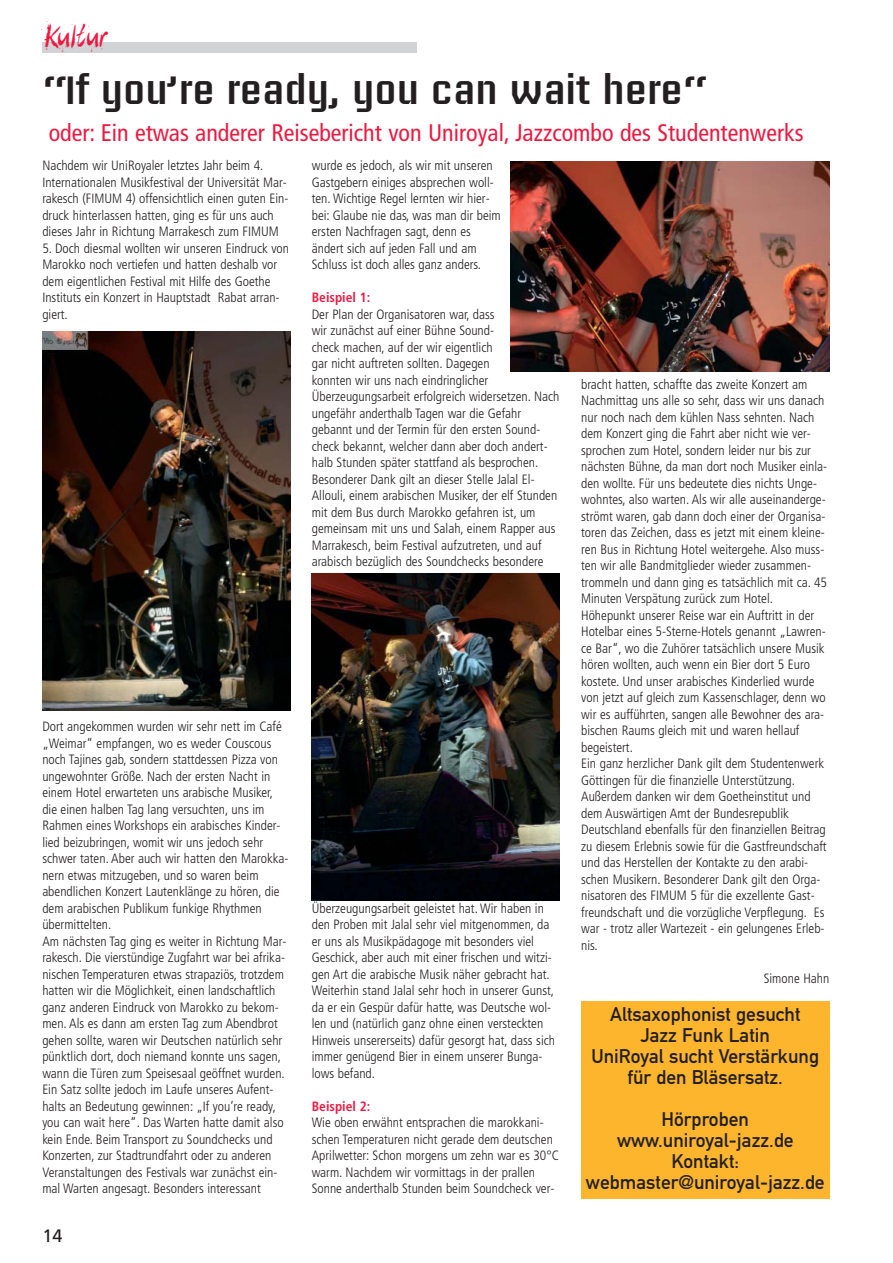
<style>
.page{position:relative;width:893px;height:1263px;background:#fff}
.page>*{position:absolute;margin:0;border:0;box-sizing:border-box;transform-origin:0 0}
.t1{font:39px "Briem Akademi MM 540 400";color:#231f20}
.t2{font:36px "Concept";color:#ed1941}
.t3{font:condensed 24px "Frutiger";color:#ed1941}
.t4{font:19.5px/21px "DIN Mittelschrift";color:#231f20;text-align:center}
.t5{font:18px "Frutiger";color:#231f20}
.t6{font:300 condensed 13.5px/16.5px "Frutiger";color:#231f20}
.t7{font:700 condensed 13.5px "Frutiger";color:#ed1941}
</style>
<div class="page">
<div style="left:42px;top:43px;width:374px;height:10px;background:#d1d3d4"></div>
<div style="left:581px;top:1002px;width:248px;height:197px;background:#fcb52d"></div>
<img style="left:42px;top:332px;width:248px;height:378px">
<img style="left:312px;top:573px;width:248px;height:327px">
<img style="left:511px;top:162px;width:318px;height:209px">
<h2 class="t2" style="left:42px;top:20px;width:68px">Kultur</h2>
<h1 class="t1" style="left:42px;top:71px;width:664px">“If you’re ready, you can wait here“</h1>
<h3 class="t3" style="left:49px;top:123px;width:756px">oder: Ein etwas anderer Reisebericht von Uniroyal, Jazzcombo des Studentenwerks</h3>
<p class="t6" style="left:42px;top:159px;width:248px">Nachdem wir UniRoyaler letztes Jahr beim 4.<br>Internationalen Musikfestival der Universität Mar&shy;rakesch (FIMUM 4) offensichtlich einen guten Ein&shy;druck hinterlassen hatten, ging es für uns auch dieses Jahr in Richtung Marrakesch zum FIMUM</p>
<p class="t6" style="left:42px;top:241px;width:248px">5. Doch diesmal wollten wir unseren Eindruck von Marokko noch vertiefen und hatten deshalb vor dem eigentlichen Festival mit Hilfe des Goethe Instituts ein Konzert in Hauptstadt Rabat arran&shy;giert.</p>
<p class="t6" style="left:42px;top:720px;width:248px">Dort angekommen wurden wir sehr nett im Café „Weimar“ empfangen, wo es weder Couscous noch Tajines gab, sondern stattdessen Pizza von ungewohnter Größe. Nach der ersten Nacht in einem Hotel erwarteten uns arabische Musiker, die einen halben Tag lang versuchten, uns im Rahmen eines Workshops ein arabisches Kinder&shy;lied beizubringen, womit wir uns jedoch sehr schwer taten. Aber auch wir hatten den Marokka&shy;nern etwas mitzugeben, und so waren beim abendlichen Konzert Lautenklänge zu hören, die dem arabischen Publikum funkige Rhythmen übermittelten.<br>Am nächsten Tag ging es weiter in Richtung Mar&shy;rakesch. Die vierstündige Zugfahrt war bei afrika&shy;nischen Temperaturen etwas strapaziös, trotzdem hatten wir die Möglichkeit, einen landschaftlich ganz anderen Eindruck von Marokko zu bekom&shy;men. Als es dann am ersten Tag zum Abendbrot gehen sollte, waren wir Deutschen natürlich sehr pünktlich dort, doch niemand konnte uns sagen, wann die Türen zum Speisesaal geöffnet wurden.<br>Ein Satz sollte jedoch im Laufe unseres Aufent&shy;halts an Bedeutung gewinnen: „If you’re ready, you can wait here“. Das Warten hatte damit also kein Ende. Beim Transport zu Soundchecks und Konzerten, zur Stadtrundfahrt oder zu anderen Veranstaltungen des Festivals war zunächst ein&shy;mal Warten angesagt. Besonders interessant</p>
<h3 class="t5" style="left:42px;top:1229px;width:22px">14</h3>
<p class="t6" style="left:312px;top:158px;width:190px">wurde es jedoch, als wir mit unseren Gastgebern einiges absprechen woll&shy;ten. Wichtige Regel lernten wir hier&shy;bei: Glaube nie das, was man dir beim ersten Nachfragen sagt, denn es ändert sich auf jeden Fall und am Schluss ist doch alles ganz anders.</p>
<p class="t7" style="left:312px;top:292px;width:60px">Beispiel 1:</p>
<p class="t6" style="left:312px;top:307px;width:249px">Der Plan der Organisatoren war, dass<br>wir zunächst auf einer Bühne Sound-<br>check machen, auf der wir eigentlich<br>gar nicht auftreten sollten. Dagegen<br>konnten wir uns nach eindringlicher Überzeugungsarbeit erfolgreich widersetzen. Nach ungefähr anderthalb Tagen war die Gefahr gebannt und der Termin für den ersten Sound&shy;check bekannt, welcher dann aber doch andert&shy;halb Stunden später stattfand als besprochen.<br>Besonderer Dank gilt an dieser Stelle Jalal El-Allouli, einem arabischen Musiker, der elf Stunden mit dem Bus durch Marokko gefahren ist, um gemeinsam mit uns und Salah, einem Rapper aus Marrakesch, beim Festival aufzutreten, und auf arabisch bezüglich des Soundchecks besondere</p>
<p class="t6" style="left:312px;top:901px;width:245px">Überzeugungsarbeit geleistet hat. Wir haben in den Proben mit Jalal sehr viel mitgenommen, da er uns als Musikpädagoge mit besonders viel Geschick, aber auch mit einer frischen und witzi&shy;gen Art die arabische Musik näher gebracht hat.<br>Weiterhin stand Jalal sehr hoch in unserer Gunst, da er ein Gespür dafür hatte, was Deutsche wol&shy;len und (natürlich ganz ohne einen versteckten Hinweis unsererseits) dafür gesorgt hat, dass sich immer genügend Bier in einem unserer Bunga&shy;lows befand.</p>
<p class="t7" style="left:312px;top:1101px;width:60px">Beispiel 2:</p>
<p class="t6" style="left:312px;top:1115px;width:249px">Wie oben erwähnt entsprachen die marokkani&shy;schen Temperaturen nicht gerade dem deutschen Aprilwetter: Schon morgens um zehn war es 30°C warm. Nachdem wir vormittags in der prallen Sonne anderthalb Stunden beim Soundcheck ver-</p>
<p class="t6" style="left:581px;top:377px;width:247px">bracht hatten, schaffte das zweite Konzert am Nachmittag uns alle so sehr, dass wir uns danach nur noch nach dem kühlen Nass sehnten. Nach dem Konzert ging die Fahrt aber nicht wie ver&shy;sprochen zum Hotel, sondern leider nur bis zur nächsten Bühne, da man dort noch Musiker einla&shy;den wollte. Für uns bedeutete dies nichts Unge&shy;wohntes, also warten. Als wir alle auseinanderge&shy;strömt waren, gab dann doch einer der Organisa&shy;toren das Zeichen, dass es jetzt mit einem kleine&shy;ren Bus in Richtung Hotel weitergehe. Also muss&shy;ten wir alle Bandmitglieder wieder zusammen&shy;trommeln und dann ging es tatsächlich mit ca. 45<br>Minuten Verspätung zurück zum Hotel.<br>Höhepunkt unserer Reise war ein Auftritt in der Hotelbar eines 5-Sterne-Hotels genannt „Lawren&shy;ce Bar“, wo die Zuhörer tatsächlich unsere Musik hören wollten, auch wenn ein Bier dort 5 Euro kostete. Und unser arabisches Kinderlied wurde von jetzt auf gleich zum Kassenschlager, denn wo wir es aufführten, sangen alle Bewohner des ara&shy;bischen Raums gleich mit und waren hellauf begeistert.<br>Ein ganz herzlicher Dank gilt dem Studentenwerk Göttingen für die finanzielle Unterstützung.<br>Außerdem danken wir dem Goetheinstitut und dem Auswärtigen Amt der Bundesrepublik Deutschland ebenfalls für den finanziellen Beitrag zu diesem Erlebnis sowie für die Gastfreundschaft und das Herstellen der Kontakte zu den arabi&shy;schen Musikern. Besonderer Dank gilt den Orga&shy;nisatoren des FIMUM 5 für die exzellente Gast&shy;freundschaft und die vorzügliche Verpflegung. Es war - trotz aller Wartezeit - ein gelungenes Erleb&shy;nis.</p>
<p class="t6" style="left:763px;top:971px;width:67px">Simone Hahn</p>
<h3 class="t4" style="left:591px;top:1006px;width:229px">Altsaxophonist gesucht<br>Jazz Funk Latin<br>UniRoyal sucht Verstärkung für den Bläsersatz.</h3>
<h3 class="t4" style="left:586px;top:1111px;width:240px">Hörproben www.uniroyal-jazz.de<br>Kontakt: webmaster@uniroyal-jazz.de</h3>
</div>
